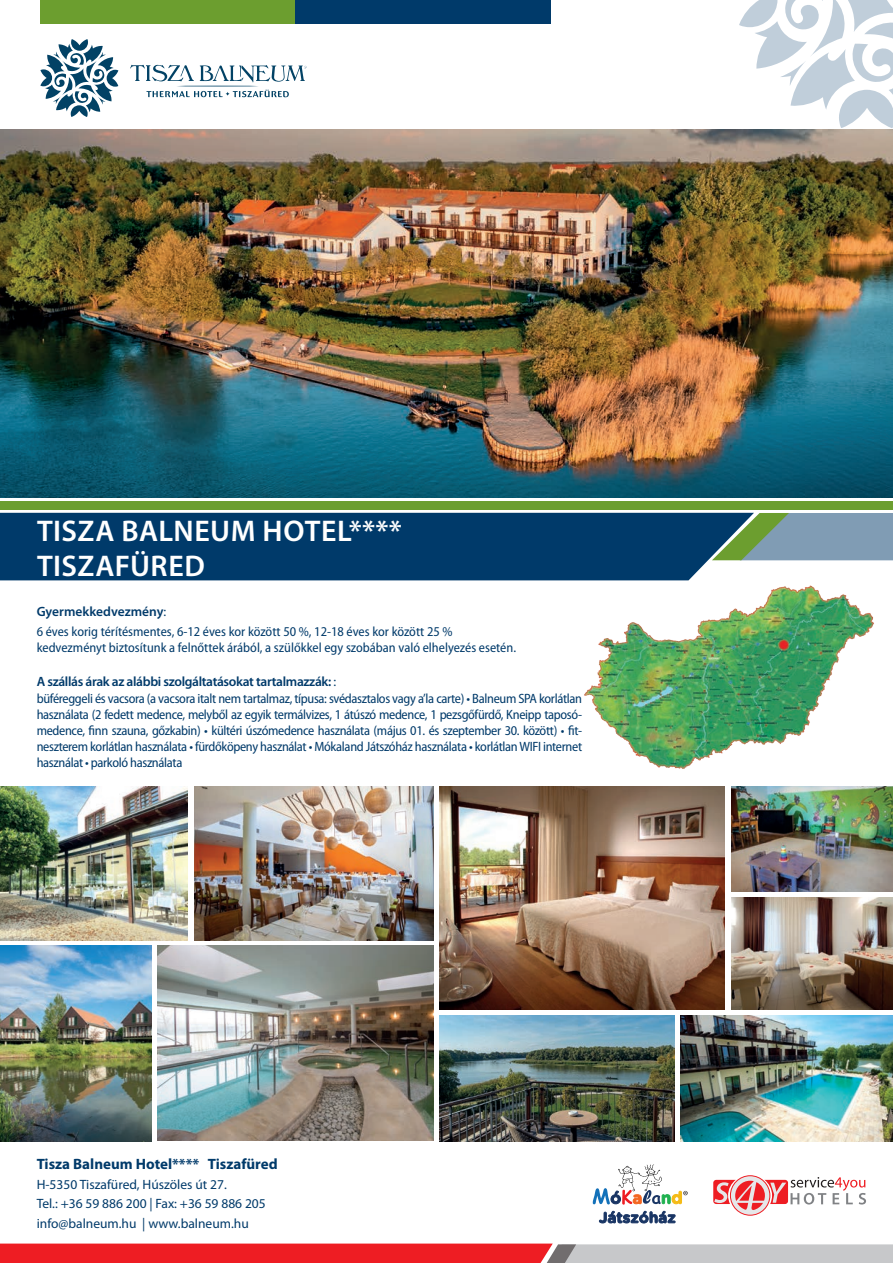
<style>
.page{position:relative;width:893px;height:1263px;background:#fff}
.page>*{position:absolute;margin:0;border:0;box-sizing:border-box;transform-origin:0 0}
.t1{font:600 30px/34.5px "Myriad Pro";letter-spacing:.015em;color:#fff}
.t2{font:700 15px "Myriad Pro";color:#003a6a}
.t3{font:semi-condensed 13.5px/16.2px "Myriad Pro";letter-spacing:-.025em;color:#003a6a}
.t4{font:semi-condensed 13.5px/20.4px "Myriad Pro";color:#003a6a}
.t5{font:13.5px/19.5px "Myriad Pro";color:#003a6a}
.s1{font-weight:600;font-stretch:normal}
</style>
<div class="page">
<svg style="left:740px;top:0;width:153px;height:128px"></svg>
<div style="left:40px;top:0;width:256px;height:23px;background:#6c9e2f"></div>
<div style="left:296px;top:0;width:255px;height:23px;background:#003a6a"></div>
<img style="left:0;top:130px;width:893px;height:367px">
<svg style="left:0;top:1243px;width:893px;height:20px"></svg>
<div style="left:0;top:501px;width:893px;height:8px;background:#6c9e2f"></div>
<svg style="left:754px;top:513px;width:139px;height:48px"></svg>
<div style="left:0;top:513px;width:754px;height:67px;background:#003a6a"></div>
<div style="left:730px;top:1176px;width:40px;height:39px;background:#e6e7e9;border-radius:50%"></div>
<div style="left:730px;top:1175px;width:40px;height:40px;border:1px solid #ee1d23;border-radius:50%"></div>
<svg style="left:713px;top:1177px;width:153px;height:33px"></svg>
<svg style="left:599px;top:1211px;width:77px;height:12px"></svg>
<svg style="left:593px;top:1165px;width:95px;height:39px"></svg>
<img style="left:0;top:786px;width:187px;height:155px">
<img style="left:194px;top:786px;width:239px;height:155px">
<img style="left:158px;top:945px;width:275px;height:195px">
<img style="left:440px;top:1015px;width:234px;height:126px">
<img style="left:680px;top:1015px;width:213px;height:126px">
<img style="left:731px;top:898px;width:162px;height:111px">
<img style="left:731px;top:786px;width:162px;height:105px">
<img style="left:440px;top:786px;width:284px;height:223px">
<img style="left:574px;top:579px;width:300px;height:190px">
<img style="left:0;top:945px;width:152px;height:196px">
<svg style="left:40px;top:39px;width:78px;height:78px"></svg>
<hr style="left:176px;top:86px;width:83px;height:1px;background:#024265;border-radius:50%">
<svg style="left:146px;top:90px;width:143px;height:7px"></svg>
<svg style="left:130px;top:65px;width:176px;height:17px"></svg>
<h1 class="t1" style="left:37px;top:513px;width:366px">TISZA BALNEUM HOTEL****<br>TISZAFÜRED</h1>
<p class="t4" style="left:37px;top:601px;width:417px"><span class="s1">Gyermekkedvezmény</span>:<br>6 éves korig térítésmentes, 6-12 éves kor között 50 %, 12-18 éves kor között 25 %</p>
<p class="t4" style="left:37px;top:637px;width:481px">kedvezményt biztosítunk a felnőttek árából, a szülőkkel egy szobában való elhelyezés esetén.</p>
<p class="t3" style="left:37px;top:673px;width:547px"><span class="s1">A szállás árak az alábbi szolgáltatásokat tartalmazzák:</span> :<br>büféreggeli és vacsora (a vacsora italt nem tartalmaz, típusa: svédasztalos vagy a’la carte) • Balneum SPA korlátlan használata (2 fedett medence, melyből az egyik termálvizes, 1 átúszó medence, 1 pezsgőfürdő, Kneipp taposó&shy;medence, finn szauna, gőzkabin) • kültéri úszómedence használata (május 01. és szeptember 30. között) • fit&shy;neszterem korlátlan használata • fürdőköpeny használat • Mókaland Játszóház használata • korlátlan WIFI internet használat • parkoló használata</p>
<p class="t2" style="left:37px;top:1154px;width:242px">Tisza Balneum Hotel**** Tiszafüred</p>
<p class="t5" style="left:37px;top:1174px;width:231px">H-5350 Tiszafüred, Húszöles út 27.<br>Tel.: +36 59 886 200 | Fax: +36 59 886 205 info@balneum.hu | www.balneum.hu</p>
</div>
